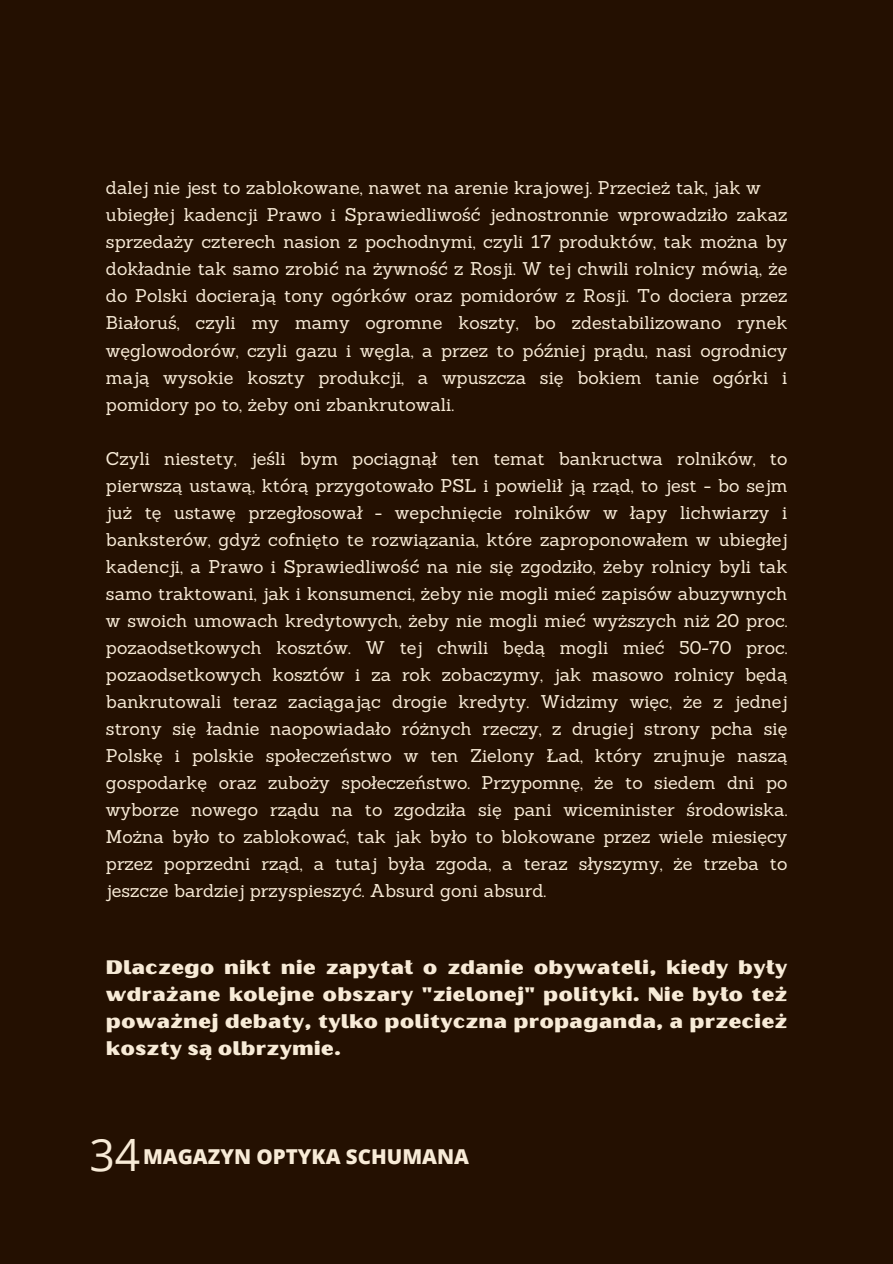
<style>
.page{position:relative;width:893px;height:1264px;background:#fff}
.page>*{position:absolute;margin:0;border:0;box-sizing:border-box;transform-origin:0 0}
.t1{font:800 20.55px "Open Sans";color:#f8ebd7}
.t2{font:19.5px/27px "Oilvare Base";color:#f8ebd7;text-align:justify}
.t3{font:18px/27px "Sanchez";color:#f8ebd7}
.s1{font-weight:400;font-size:44.55px}
</style>
<div class="page">
<div style="left:0;top:0;width:892px;height:1263px;background:#241001"></div>
<p class="t3" style="left:106px;top:174px;width:683px">dalej nie jest to zablokowane, nawet na arenie krajowej. Przecież tak, jak w ubiegłej kadencji Prawo i Sprawiedliwość jednostronnie wprowadziło zakaz sprzedaży czterech nasion z pochodnymi, czyli 17 produktów, tak można by dokładnie tak samo zrobić na żywność z Rosji. W tej chwili rolnicy mówią, że do Polski docierają tony ogórków oraz pomidorów z Rosji. To dociera przez Białoruś, czyli my mamy ogromne koszty, bo zdestabilizowano rynek węglowodorów, czyli gazu i węgla, a przez to później prądu, nasi ogrodnicy mają wysokie koszty produkcji, a wpuszcza się bokiem tanie ogórki i pomidory po to, żeby oni zbankrutowali.</p>
<p class="t3" style="left:106px;top:444px;width:683px;text-align:justify">Czyli niestety, jeśli bym pociągnął ten temat bankructwa rolników, to pierwszą ustawą, którą przygotowało PSL i powielił ją rząd, to jest - bo sejm już tę ustawę przegłosował - wepchnięcie rolników w łapy lichwiarzy i banksterów, gdyż cofnięto te rozwiązania, które zaproponowałem w ubiegłej kadencji, a Prawo i Sprawiedliwość na nie się zgodziło, żeby rolnicy byli tak samo traktowani, jak i konsumenci, żeby nie mogli mieć zapisów abuzywnych w swoich umowach kredytowych, żeby nie mogli mieć wyższych niż 20 proc. pozaodsetkowych kosztów. W tej chwili będą mogli mieć 50-70 proc. pozaodsetkowych kosztów i za rok zobaczymy, jak masowo rolnicy będą bankrutowali teraz zaciągając drogie kredyty. Widzimy więc, że z jednej strony się ładnie naopowiadało różnych rzeczy, z drugiej strony pcha się Polskę i polskie społeczeństwo w ten Zielony Ład, który zrujnuje naszą gospodarkę oraz zuboży społeczeństwo. Przypomnę, że to siedem dni po wyborze nowego rządu na to zgodziła się pani wiceminister środowiska.<br>Można było to zablokować, tak jak było to blokowane przez wiele miesięcy przez poprzedni rząd, a tutaj była zgoda, a teraz słyszymy, że trzeba to jeszcze bardziej przyspieszyć. Absurd goni absurd.</p>
<p class="t2" style="left:106px;top:953px;width:683px">Dlaczego nikt nie zapytał o zdanie obywateli, kiedy były wdrażane kolejne obszary "zielonej" polityki. Nie było też poważnej debaty, tylko polityczna propaganda, a przecież koszty są olbrzymie.</p>
<p class="t1" style="left:89px;top:1142px;width:381px"><span class="s1">34</span>MAGAZYN OPTYKA SCHUMANA</p>
</div>
